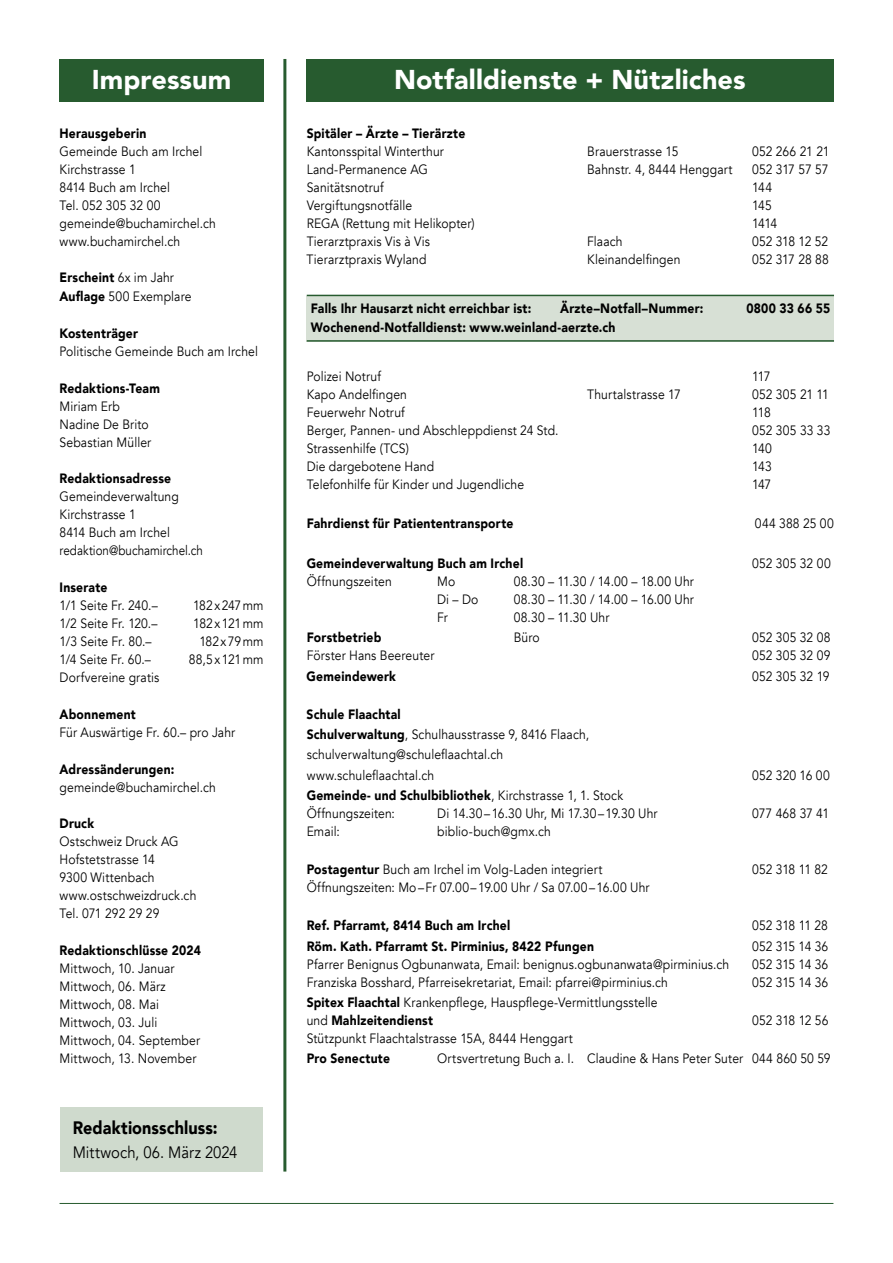
<style>
.page{position:relative;width:893px;height:1263px;background:#fff}
.page>*{position:absolute;margin:0;border:0;box-sizing:border-box;transform-origin:0 0}
.t1{font:900 27px "Avenir LT Std";letter-spacing:.005em;color:#fff}
.t2{font:900 18px "Avenir";letter-spacing:.005em;color:#000;scale:.9 1}
.t3{font:16.5px "Avenir";color:#000;scale:.9 1}
.t4{font:13.5px/18px "Avenir";letter-spacing:.01em;color:#000;scale:.9 1}
.t5{font:900 13.5px "Avenir";letter-spacing:.015em;color:#000;scale:.9 1}
.t6{font:13.5px "Avenir";letter-spacing:-.02em;color:#000;scale:.9 1}
.t7{font:13.5px "Avenir";letter-spacing:-.01em;color:#000;scale:.9 1}
.s1{font-weight:900}
</style>
<div class="page">
<div style="left:306px;top:296px;width:528px;height:45px;background:#d7e0d5"></div>
<hr style="left:60px;top:1203px;width:773px;height:1px;background:#275b2f">
<hr style="left:307px;top:295px;width:527px;height:1px;background:#275b2f">
<hr style="left:307px;top:340px;width:527px;height:2px;background:#275b2f">
<div style="left:60px;top:60px;width:204px;height:42px;background:#275b2f"></div>
<div style="left:306px;top:60px;width:527px;height:42px;background:#275b2f"></div>
<hr style="left:283px;top:59px;width:3px;height:1112px;background:#275b2f">
<div style="left:60px;top:1107px;width:203px;height:64px;background:#cfdacd"></div>
<h1 class="t1" style="left:92px;top:64px;width:141px">Impressum</h1>
<h1 class="t1" style="left:394px;top:64px;width:353px">Notfalldienste + Nützliches</h1>
<p class="t5" style="left:60px;top:121px;width:98px">Herausgeberin</p>
<p class="t4" style="left:60px;top:142px;width:175px">Gemeinde Buch am Irchel<br>Kirchstrasse 1<br>8414 Buch am Irchel<br>Tel. 052 305 32 00 gemeinde@buchamirchel.ch www.buchamirchel.ch</p>
<p class="t4" style="left:60px;top:268px;width:148px;line-height:18.8px"><span class="s1">Erscheint</span> 6x im Jahr<br><span class="s1">Auflage</span> 500 Exemplare</p>
<p class="t5" style="left:60px;top:321px;width:89px">Kostenträger</p>
<p class="t4" style="left:60px;top:342px;width:222px">Politische Gemeinde Buch am Irchel</p>
<p class="t5" style="left:60px;top:376px;width:113px">Redaktions-Team</p>
<p class="t4" style="left:60px;top:397px;width:103px">Miriam Erb<br>Nadine De Brito<br>Sebastian Müller</p>
<p class="t5" style="left:60px;top:467px;width:126px">Redaktionsadresse</p>
<p class="t4" style="left:60px;top:488px;width:161px">Gemeindeverwaltung<br>Kirchstrasse 1<br>8414 Buch am Irchel redaktion@buchamirchel.ch</p>
<p class="t5" style="left:60px;top:576px;width:55px">Inserate</p>
<p class="t4" style="left:60px;top:597px;width:111px">1/1 Seite Fr. 240.–</p>
<p class="t4" style="left:193px;top:597px;width:80px">182x247mm</p>
<p class="t4" style="left:60px;top:615px;width:110px">1/2 Seite Fr. 120.–</p>
<p class="t4" style="left:193px;top:615px;width:80px">182x121mm</p>
<p class="t4" style="left:60px;top:633px;width:104px">1/3 Seite Fr. 80.–</p>
<p class="t4" style="left:199px;top:633px;width:73px">182x79mm</p>
<p class="t4" style="left:60px;top:651px;width:103px">1/4 Seite Fr. 60.–</p>
<p class="t4" style="left:189px;top:651px;width:84px">88,5x121mm</p>
<p class="t4" style="left:60px;top:669px;width:113px">Dorfvereine gratis</p>
<p class="t5" style="left:60px;top:702px;width:86px">Abonnement</p>
<p class="t4" style="left:60px;top:723px;width:197px">Für Auswärtige Fr. 60.– pro Jahr</p>
<p class="t5" style="left:60px;top:757px;width:129px">Adressänderungen:</p>
<p class="t4" style="left:60px;top:778px;width:175px">gemeinde@buchamirchel.ch</p>
<p class="t5" style="left:60px;top:812px;width:40px">Druck</p>
<p class="t4" style="left:60px;top:833px;width:154px">Ostschweiz Druck AG<br>Hofstetstrasse 14<br>9300 Wittenbach www.ostschweizdruck.ch<br>Tel. 071 292 29 29</p>
<p class="t5" style="left:60px;top:939px;width:159px">Redaktionschlüsse 2024</p>
<p class="t4" style="left:60px;top:960px;width:158px">Mittwoch, 10. Januar<br>Mittwoch, 06. März<br>Mittwoch, 08. Mai<br>Mittwoch, 03. Juli<br>Mittwoch, 04. September<br>Mittwoch, 13. November</p>
<p class="t5" style="left:307px;top:121px;width:178px">Spitäler – Ärzte – Tierärzte</p>
<p class="t4" style="left:307px;top:142px;width:154px">Kantonsspital Winterthur</p>
<p class="t4" style="left:587px;top:142px;width:103px">Brauerstrasse 15</p>
<p class="t7" style="left:752px;top:143px;width:87px">052 266 21 21</p>
<p class="t4" style="left:307px;top:160px;width:136px">Land-Permanence AG</p>
<p class="t4" style="left:587px;top:160px;width:163px">Bahnstr. 4, 8444 Henggart</p>
<p class="t7" style="left:752px;top:161px;width:86px">052 317 57 57</p>
<p class="t4" style="left:307px;top:178px;width:87px">Sanitätsnotruf</p>
<p class="t4" style="left:752px;top:178px;width:24px">144</p>
<p class="t4" style="left:307px;top:196px;width:119px">Vergiftungsnotfälle</p>
<p class="t4" style="left:752px;top:196px;width:23px">145</p>
<p class="t4" style="left:307px;top:214px;width:188px">REGA (Rettung mit Helikopter)</p>
<p class="t4" style="left:752px;top:214px;width:29px">1414</p>
<p class="t4" style="left:307px;top:232px;width:139px">Tierarztpraxis Vis à Vis</p>
<p class="t4" style="left:587px;top:232px;width:41px">Flaach</p>
<p class="t6" style="left:752px;top:233px;width:86px">052 318 12 52</p>
<p class="t4" style="left:307px;top:250px;width:135px">Tierarztpraxis Wyland</p>
<p class="t4" style="left:587px;top:250px;width:105px">Kleinandelfingen</p>
<p class="t7" style="left:752px;top:251px;width:87px">052 317 28 88</p>
<p class="t5" style="left:311px;top:297px;width:246px">Falls Ihr Hausarzt nicht erreichbar ist:</p>
<p class="t5" style="left:560px;top:297px;width:161px">Ärzte–Notfall–Nummer:</p>
<p class="t5" style="left:746px;top:297px;width:95px">0800 33 66 55</p>
<p class="t5" style="left:311px;top:315px;width:340px">Wochenend-Notfalldienst: www.weinland-aerzte.ch</p>
<p class="t4" style="left:307px;top:367px;width:84px">Polizei Notruf</p>
<p class="t4" style="left:752px;top:367px;width:22px">117</p>
<p class="t4" style="left:307px;top:385px;width:113px">Kapo Andelfingen</p>
<p class="t4" style="left:587px;top:385px;width:106px">Thurtalstrasse 17</p>
<p class="t4" style="left:752px;top:385px;width:87px">052 305 21 11</p>
<p class="t4" style="left:307px;top:403px;width:111px">Feuerwehr Notruf</p>
<p class="t4" style="left:752px;top:403px;width:22px">118</p>
<p class="t4" style="left:307px;top:421px;width:281px">Berger, Pannen- und Abschleppdienst 24 Std.</p>
<p class="t4" style="left:752px;top:421px;width:89px">052 305 33 33</p>
<p class="t4" style="left:307px;top:439px;width:115px">Strassenhilfe (TCS)</p>
<p class="t4" style="left:752px;top:439px;width:24px">140</p>
<p class="t4" style="left:307px;top:457px;width:143px">Die dargebotene Hand</p>
<p class="t4" style="left:752px;top:457px;width:23px">143</p>
<p class="t4" style="left:307px;top:475px;width:243px">Telefonhilfe für Kinder und Jugendliche</p>
<p class="t4" style="left:752px;top:475px;width:23px">147</p>
<p class="t5" style="left:307px;top:511px;width:231px">Fahrdienst für Patiententransporte</p>
<p class="t4" style="left:755px;top:514px;width:89px">044 388 25 00</p>
<p class="t5" style="left:307px;top:552px;width:242px">Gemeindeverwaltung Buch am Irchel</p>
<p class="t4" style="left:752px;top:555px;width:89px">052 305 32 00</p>
<p class="t4" style="left:307px;top:573px;width:96px">Öffnungszeiten</p>
<p class="t4" style="left:437px;top:573px;width:22px">Mo</p>
<p class="t4" style="left:514px;top:573px;width:202px">08.30 – 11.30 / 14.00 – 18.00 Uhr</p>
<p class="t4" style="left:437px;top:591px;width:47px">Di – Do</p>
<p class="t4" style="left:514px;top:591px;width:202px">08.30 – 11.30 / 14.00 – 16.00 Uhr</p>
<p class="t4" style="left:437px;top:609px;width:13px">Fr</p>
<p class="t4" style="left:514px;top:609px;width:108px">08.30 – 11.30 Uhr</p>
<p class="t5" style="left:307px;top:626px;width:84px">Forstbetrieb</p>
<p class="t4" style="left:514px;top:629px;width:30px">Büro</p>
<p class="t4" style="left:752px;top:629px;width:89px">052 305 32 08</p>
<p class="t4" style="left:307px;top:647px;width:144px">Förster Hans Beereuter</p>
<p class="t4" style="left:752px;top:647px;width:88px">052 305 32 09</p>
<p class="t5" style="left:307px;top:664px;width:101px">Gemeindewerk</p>
<p class="t4" style="left:752px;top:667px;width:88px">052 305 32 19</p>
<p class="t4" style="left:307px;top:704px;width:315px;line-height:20.2px"><span class="s1">Schule Flaachtal<br>Schulverwaltung</span>, Schulhausstrasse 9, 8416 Flaach, schulverwaltung@schuleflaachtal.ch www.schuleflaachtal.ch</p>
<p class="t4" style="left:752px;top:766px;width:88px">052 320 16 00</p>
<p class="t4" style="left:307px;top:786px;width:353px"><span class="s1">Gemeinde- und Schulbibliothek</span>, Kirchstrasse 1, 1. Stock<br>Öffnungszeiten:</p>
<p class="t4" style="left:437px;top:804px;width:246px">Di 14.30–16.30 Uhr, Mi 17.30–19.30 Uhr</p>
<p class="t7" style="left:752px;top:805px;width:87px">077 468 37 41</p>
<p class="t4" style="left:307px;top:822px;width:38px">Email:</p>
<p class="t4" style="left:437px;top:822px;width:128px">biblio-buch@gmx.ch</p>
<p class="t4" style="left:307px;top:861px;width:330px"><span class="s1">Postagentur</span> Buch am Irchel im Volg-Laden integriert</p>
<p class="t6" style="left:752px;top:861px;width:86px">052 318 11 82</p>
<p class="t4" style="left:307px;top:879px;width:383px">Öffnungszeiten: Mo–Fr 07.00–19.00 Uhr / Sa 07.00–16.00 Uhr</p>
<p class="t5" style="left:307px;top:914px;width:228px">Ref. Pfarramt, 8414 Buch am Irchel</p>
<p class="t6" style="left:752px;top:918px;width:86px">052 318 11 28</p>
<p class="t5" style="left:307px;top:934px;width:321px">Röm. Kath. Pfarramt St. Pirminius, 8422 Pfungen</p>
<p class="t6" style="left:752px;top:938px;width:86px">052 315 14 36</p>
<p class="t4" style="left:307px;top:955px;width:471px">Pfarrer Benignus Ogbunanwata, Email: benignus.ogbunanwata@pirminius.ch</p>
<p class="t6" style="left:752px;top:956px;width:86px">052 315 14 36</p>
<p class="t4" style="left:307px;top:973px;width:403px">Franziska Bosshard, Pfarreisekretariat, Email: pfarrei@pirminius.ch</p>
<p class="t6" style="left:752px;top:974px;width:86px">052 315 14 36</p>
<p class="t4" style="left:307px;top:993px;width:391px"><span class="s1">Spitex Flaachtal</span> Krankenpflege, Hauspflege-Vermittlungsstelle und <span class="s1">Mahlzeitendienst</span></p>
<p class="t6" style="left:752px;top:1012px;width:86px">052 318 12 56</p>
<p class="t4" style="left:307px;top:1029px;width:297px">Stützpunkt Flaachtalstrasse 15A, 8444 Henggart</p>
<p class="t5" style="left:307px;top:1047px;width:94px">Pro Senectute</p>
<p class="t4" style="left:437px;top:1050px;width:439px">Ortsvertretung Buch a. I. Claudine &amp; Hans Peter Suter 044 860 50 59</p>
<h2 class="t2" style="left:73px;top:1112px;width:162px">Redaktionsschluss:</h2>
<p class="t3" style="left:73px;top:1142px;width:184px">Mittwoch, 06. März 2024</p>
</div>
